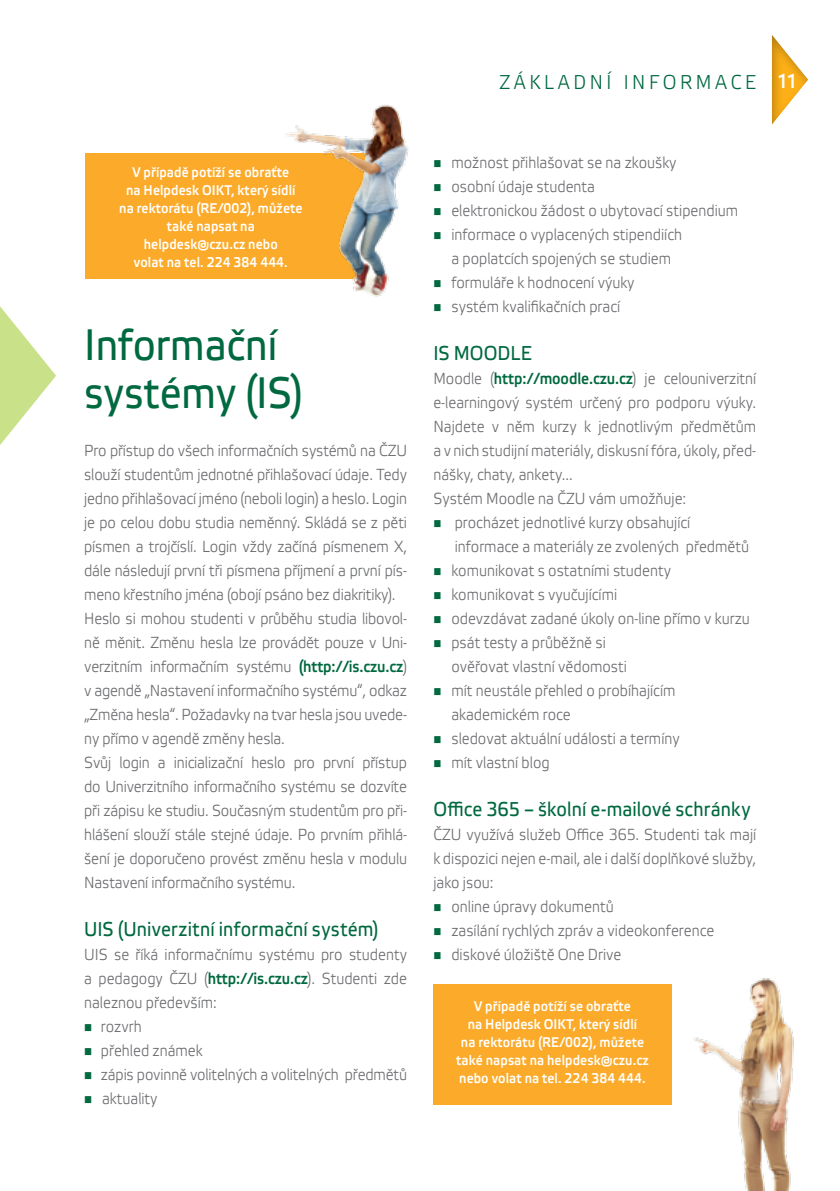
<style>
.page{position:relative;width:840px;height:1191px;background:#fff}
.page>*{position:absolute;margin:0;border:0;box-sizing:border-box;transform-origin:0 0}
.t1{font:44px/48px "Etelka Text";color:#006940;scale:.9 1}
.t2{font:20px "Etelka Text";letter-spacing:.01em;color:#006940;scale:.9 1}
.t3{font:300 20px "Etelka";letter-spacing:.2em;color:#006940;scale:.9 1}
.t4{font:300 16px/24px "Etelka";color:#6d6e71;scale:.9 1}
.t5{font:500 14px/18px "Etelka";letter-spacing:.01em;color:#fff;text-align:center;scale:.9 1}
.s1{font-weight:500;color:#fff}
.s2{font-weight:500;color:#006940}
.s3{color:#006940}
</style>
<div class="page">
<div style="left:768px;top:32px;width:40px;height:94px;background:#000;opacity:.28"></div>
<div style="left:85px;top:154px;width:289px;height:125px;background:#fbaa29"></div>
<img style="left:285px;top:105px;width:124px;height:192px">
<div style="left:433px;top:984px;width:238px;height:120px;background:#fbaa29"></div>
<img style="left:693px;top:978px;width:101px;height:213px">
<svg style="left:1px;top:307px;width:55px;height:137px"></svg>
<img style="left:0;top:0;width:1px;height:616px">
<p class="t3" style="left:499px;top:70px;width:333px">ZÁKLADNÍ INFORMACE <span class="s1">11</span></p>
<p class="t5" style="left:119px;top:163px;width:205px">V případě potíží se obraťte<br>na Helpdesk OIKT, který sídlí na rektorátu (RE/002), můžete také napsat na helpdesk@czu.cz nebo<br>volat na tel. 224 384 444.</p>
<h1 class="t1" style="left:84px;top:322px;width:245px">I nformační systémy (IS)</h1>
<p class="t4" style="left:84px;top:439px;width:360px">Pro přístup do všech informačních systémů na ČZU slouží studentům jednotné přihlašovací údaje. Tedy jedno přihlašovací jméno (neboli login) a heslo. Login je po celou dobu studia neměnný. Skládá se z pěti písmen a trojčíslí. Login vždy začíná písmenem X, dále následují první tři písmena příjmení a první pís&shy;meno křestního jména (obojí psáno bez diakritiky).<br>Heslo si mohou studenti v průběhu studia libovol&shy;ně měnit. Změnu hesla lze provádět pouze v Uni&shy;verzitním informačním systému <span class="s2">(http://is.czu.cz</span>) v agendě „Nastavení informačního systému“, odkaz „Změna hesla“. Požadavky na tvar hesla jsou uvede&shy;ny přímo v agendě změny hesla.<br>Svůj login a inicializační heslo pro první přístup do Univerzitního informačního systému se dozvíte při zápisu ke studiu. Současným studentům pro při&shy;hlášení slouží stále stejné údaje. Po prvním přihlá&shy;šení je doporučeno provést změnu hesla v modulu Nastavení informačního systému.</p>
<p class="t2" style="left:84px;top:917px;width:328px">UIS (U niverzitní informační systém)</p>
<p class="t4" style="left:84px;top:943px;width:360px;text-align:justify">UIS se říká informačnímu systému pro studenty a pedagogy ČZU (<span class="s2">http://is.czu.cz</span>). Studenti zde naleznou především:</p>
<p class="t4" style="left:84px;top:1015px;width:65px"><span class="s3">■</span> rozvrh</p>
<p class="t4" style="left:84px;top:1039px;width:133px"><span class="s3">■</span> přehled známek</p>
<p class="t4" style="left:84px;top:1063px;width:360px"><span class="s3">■</span> zápis povinně volitelných a volitelných předmětů</p>
<p class="t4" style="left:84px;top:1087px;width:83px"><span class="s3">■</span> aktuality</p>
<p class="t4" style="left:433px;top:151px;width:271px"><span class="s3">■</span> možnost přihlašovat se na zkoušky</p>
<p class="t4" style="left:433px;top:175px;width:181px"><span class="s3">■</span> osobní údaje studenta</p>
<p class="t4" style="left:433px;top:199px;width:340px"><span class="s3">■</span> elektronickou žádost o ubytovací stipendium</p>
<p class="t4" style="left:433px;top:223px;width:277px;text-align:center"><span class="s3">■</span> informace o vyplacených stipendiích a poplatcích spojených se studiem</p>
<p class="t4" style="left:433px;top:271px;width:225px"><span class="s3">■</span> formuláře k hodnocení výuky</p>
<p class="t4" style="left:433px;top:295px;width:209px"><span class="s3">■</span> systém kvalifikačních prací</p>
<p class="t2" style="left:433px;top:341px;width:38px">IS MOODL</p>
<p class="t2" style="left:520px;top:341px;width:14px">E</p>
<p class="t4" style="left:433px;top:367px;width:360px">Moodle (<span class="s2">http://moodle.czu.cz</span>) je celouniverzitní e-learningový systém určený pro podporu výuky.<br>Najdete v něm kurzy k jednotlivým předmětům a v nich studijní materiály, diskusní fóra, úkoly, před&shy;nášky, chaty, ankety...<br>Systém Moodle na ČZU vám umožňuje:</p>
<p class="t4" style="left:454px;top:511px;width:328px;text-indent:-21px"><span class="s3">■</span> procházet jednotlivé kurzy obsahující informace a materiály ze zvolených předmětů</p>
<p class="t4" style="left:433px;top:559px;width:265px"><span class="s3">■</span> komunikovat s ostatními studenty</p>
<p class="t4" style="left:433px;top:583px;width:205px"><span class="s3">■</span> komunikovat s vyučujícími</p>
<p class="t4" style="left:433px;top:607px;width:353px"><span class="s3">■</span> odevzdávat zadané úkoly on-line přímo v kurzu</p>
<p class="t4" style="left:451px;top:631px;width:196px;text-indent:-18px"><span class="s3">■</span> psát testy a průběžně si ověřovat vlastní vědomosti</p>
<p class="t4" style="left:451px;top:679px;width:250px;text-indent:-18px"><span class="s3">■</span> mít neustále přehled o probíhajícím akademickém roce</p>
<p class="t4" style="left:433px;top:727px;width:275px"><span class="s3">■</span> sledovat aktuální události a termíny</p>
<p class="t4" style="left:433px;top:751px;width:131px"><span class="s3">■</span> mít vlastní blog</p>
<p class="t2" style="left:433px;top:797px;width:353px">Office 365 – školní e-mailové schránky</p>
<p class="t4" style="left:433px;top:823px;width:360px;text-align:justify">ČZU využívá služeb Office 365. Studenti tak mají k dispozici nejen e-mail, ale i další doplňkové služby, jako jsou:</p>
<p class="t4" style="left:433px;top:895px;width:202px"><span class="s3">■</span> online úpravy dokumentů</p>
<p class="t4" style="left:433px;top:919px;width:313px"><span class="s3">■</span> zasílání rychlých zpráv a videokonference</p>
<p class="t4" style="left:433px;top:943px;width:210px"><span class="s3">■</span> diskové úložiště One Drive</p>
<p class="t5" style="left:456px;top:997px;width:215px">V případě potíží se obraťte<br>na Helpdesk OIKT, který sídlí<br>na rektorátu (RE/002), můžete také napsat na helpdesk@czu.cz nebo volat na tel. 224 384 444.</p>
</div>
